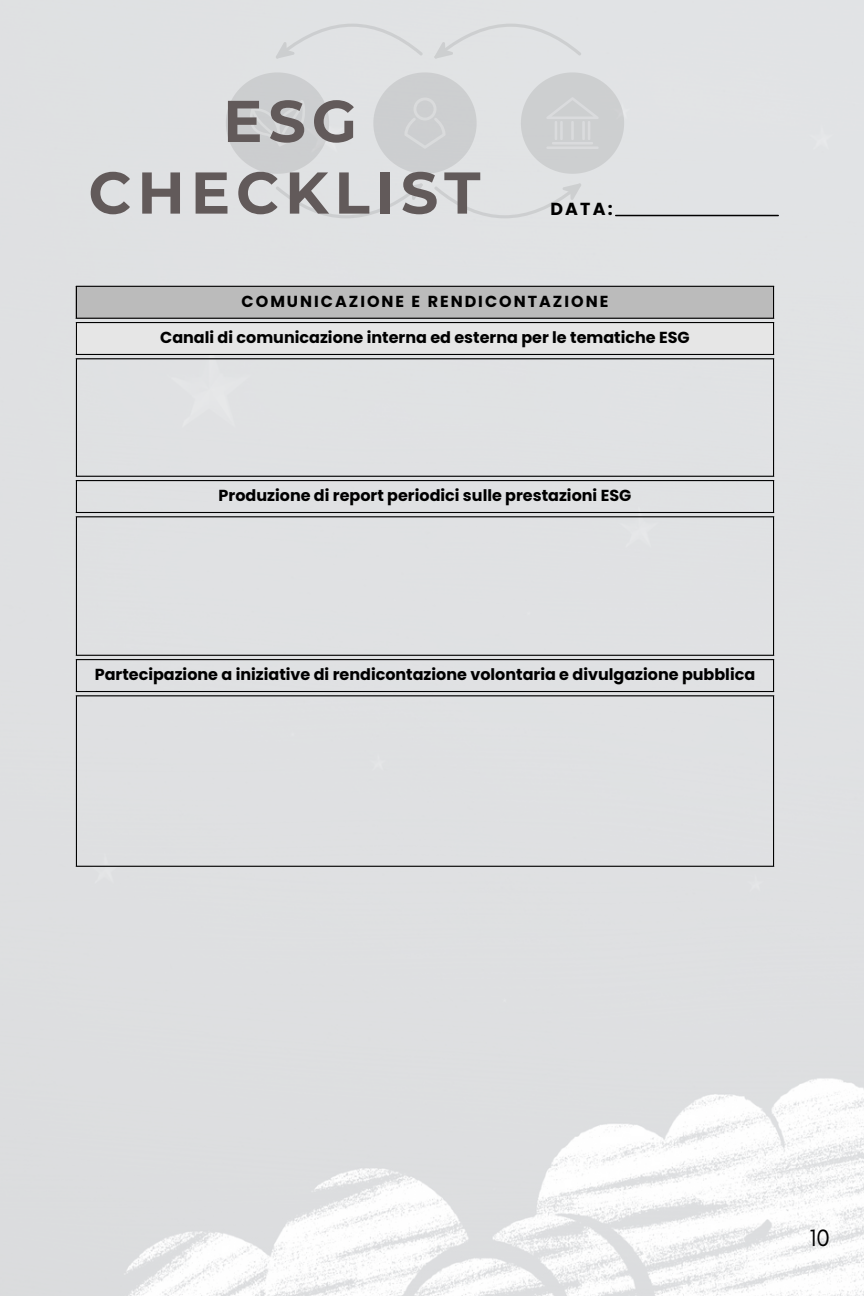
<style>
.page{position:relative;width:864px;height:1296px;background:#fff}
.page>*{position:absolute;margin:0;border:0;box-sizing:border-box;transform-origin:0 0}
.t1{font:700 58.8px "Montserrat";letter-spacing:.1em;color:#625a5a}
.t2{font:24px "Glacial Indifference";color:#000}
.t3{font:700 17.4px "Poppins";color:#000}
.t4{font:700 16px "Poppins";color:#000}
.t5{font:700 16px "Poppins";letter-spacing:.125em;color:#000}
</style>
<div class="page">
<img style="left:0;top:0;width:864px;height:1296px">
<hr style="left:616px;top:215px;width:162px;height:1px;background:#000">
<svg style="left:226px;top:72px;width:398px;height:146px;background:#d8d9db"></svg>
<svg style="left:430px;top:23px;width:151px;height:42px;background:#dfe0e2"></svg>
<svg style="left:272px;top:23px;width:151px;height:42px;background:#dee0e1"></svg>
<div style="left:76px;top:286px;width:698px;height:33px;background:#bbb"></div>
<div style="left:76px;top:322px;width:698px;height:33px;background:#e6e6e6"></div>
<hr style="left:76px;top:287px;width:1px;height:31px;background:#000">
<hr style="left:773px;top:287px;width:1px;height:31px;background:#000">
<hr style="left:76px;top:286px;width:698px;height:1px;background:#000">
<hr style="left:76px;top:318px;width:698px;height:1px;background:#000">
<hr style="left:76px;top:323px;width:1px;height:31px;background:#000">
<hr style="left:773px;top:323px;width:1px;height:31px;background:#000">
<hr style="left:76px;top:322px;width:698px;height:1px;background:#000">
<hr style="left:76px;top:354px;width:698px;height:1px;background:#000">
<hr style="left:76px;top:359px;width:1px;height:117px;background:#000">
<hr style="left:773px;top:359px;width:1px;height:117px;background:#000">
<hr style="left:76px;top:358px;width:698px;height:1px;background:#000">
<hr style="left:76px;top:476px;width:698px;height:1px;background:#000">
<hr style="left:76px;top:481px;width:1px;height:31px;background:#000">
<hr style="left:773px;top:481px;width:1px;height:31px;background:#000">
<hr style="left:76px;top:480px;width:698px;height:1px;background:#000">
<hr style="left:76px;top:512px;width:698px;height:1px;background:#000">
<hr style="left:76px;top:517px;width:1px;height:138px;background:#000">
<hr style="left:773px;top:517px;width:1px;height:138px;background:#000">
<hr style="left:76px;top:516px;width:698px;height:1px;background:#000">
<hr style="left:76px;top:655px;width:698px;height:1px;background:#000">
<hr style="left:76px;top:660px;width:1px;height:31px;background:#000">
<hr style="left:773px;top:660px;width:1px;height:31px;background:#000">
<hr style="left:76px;top:659px;width:698px;height:1px;background:#000">
<hr style="left:76px;top:691px;width:698px;height:1px;background:#000">
<hr style="left:76px;top:696px;width:1px;height:170px;background:#000">
<hr style="left:773px;top:696px;width:1px;height:170px;background:#000">
<hr style="left:76px;top:695px;width:698px;height:1px;background:#000">
<hr style="left:76px;top:866px;width:698px;height:1px;background:#000">
<h1 class="t1" style="left:223px;top:85px;width:136px">ESG</h1>
<p class="t1" style="left:88px;top:157px;width:394px">CHECKLIST</p>
<p class="t3" style="left:550px;top:197px;width:64px">DATA:</p>
<p class="t5" style="left:242px;top:290px;width:368px">COMUNICAZIONE E RENDICONTAZIONE</p>
<p class="t4" style="left:160px;top:326px;width:531px">Canali di comunicazione interna ed esterna per le tematiche ESG</p>
<p class="t4" style="left:219px;top:484px;width:414px">Produzione di report periodici sulle prestazioni ESG</p>
<p class="t4" style="left:95px;top:663px;width:662px">Partecipazione a iniziative di rendicontazione volontaria e divulgazione pubblica</p>
<h1 class="t2" style="left:809px;top:1223px;width:22px">10</h1>
</div>
